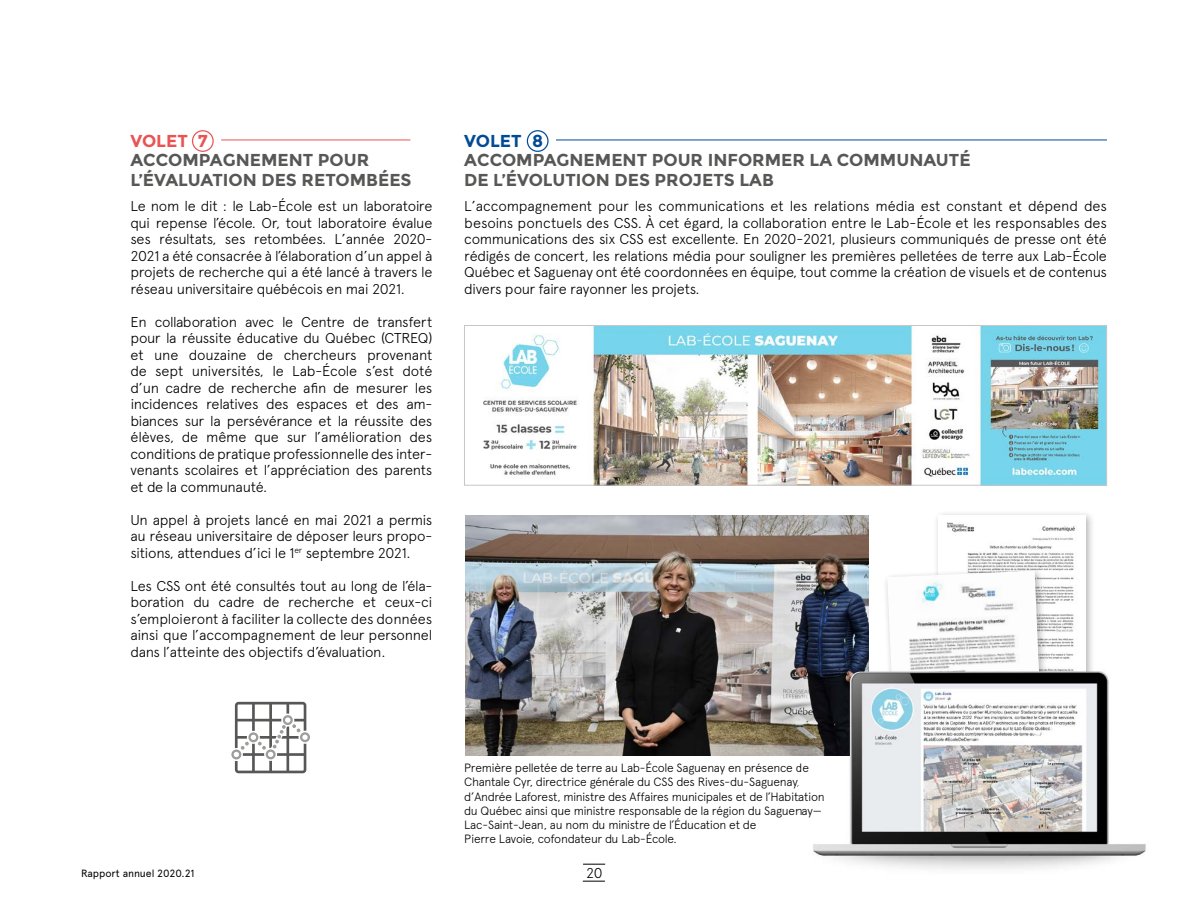
<style>
.page{position:relative;width:1188px;height:918px;background:#fff}
.page>*{position:absolute;margin:0;border:0;box-sizing:border-box;transform-origin:0 0}
.t1{font:700 17.25px/19.5px "Montserrat";color:#575756}
.t2{font:700 17.25px "Montserrat";color:#ea5354}
.t3{font:700 17.25px "Montserrat";color:#004b96}
.t4{font:300 14.25px/16.5px "Apercu";letter-spacing:-.025em;color:#000;text-align:justify}
.t5{font:300 12px/14.2px "Apercu";letter-spacing:-.02em;color:#000}
.t6{font:10.5px "Apercu";letter-spacing:-.01em;color:#000}
</style>
<div class="page">
<svg style="left:583px;top:864px;width:22px;height:1px"></svg>
<svg style="left:583px;top:881px;width:22px;height:1px"></svg>
<img style="left:465px;top:515px;width:403px;height:241px">
<div style="left:192px;top:130px;width:22px;height:22px;border:1px solid #ea5354;border-radius:50%"></div>
<hr style="left:221px;top:140px;width:189px;height:1px;background:#ea5354">
<div style="left:527px;top:130px;width:22px;height:22px;border:1px solid #004b96;border-radius:50%"></div>
<hr style="left:556px;top:140px;width:551px;height:1px;background:#004b96">
<div style="left:933px;top:510px;width:163px;height:199px;background:#000;opacity:.3"></div>
<div style="left:938px;top:515px;width:148px;height:184px;background:#fff"></div>
<img style="left:946px;top:522px;width:129px;height:125px">
<div style="left:883px;top:566px;width:169px;height:205px;background:#000;opacity:.3"></div>
<img style="left:887px;top:571px;width:156px;height:81px">
<svg style="left:231px;top:702px;width:79px;height:71px"></svg>
<img style="left:483px;top:327px;width:622px;height:157px">
<div style="left:464px;top:325px;width:643px;height:161px;border:1px solid #c6c6c6"></div>
<img style="left:800px;top:652px;width:346px;height:217px">
<p class="t2" style="left:130px;top:130px;width:59px">VOLET</p>
<p class="t1" style="left:130px;top:151px;width:283px">ACCOMPAGNEMENT POUR<br>L’ÉVALUATION DES RETOMBÉES</p>
<p class="t4" style="left:130px;top:198px;width:304px">Le nom le dit : le Lab-École est un laboratoire qui repense l’école. Or, tout laboratoire évalue ses résultats, ses retombées. L’année 2020- 2021 a été consacrée à l’élaboration d’un appel à projets de recherche qui a été lancé à travers le réseau universitaire québécois en mai 2021.</p>
<p class="t4" style="left:130px;top:313px;width:304px">En collaboration avec le Centre de transfert pour la réussite éducative du Québec (CTREQ) et une douzaine de chercheurs provenant de sept universités, le Lab-École s’est doté d’un cadre de recherche afin de mesurer les incidences relatives des espaces et des am&shy;biances sur la persévérance et la réussite des élèves, de même que sur l’amélioration des conditions de pratique professionnelle des inter&shy;venants scolaires et l’appréciation des parents et de la communauté.</p>
<p class="t4" style="left:130px;top:511px;width:304px">Un appel à projets lancé en mai 2021 a permis au réseau universitaire de déposer leurs propo&shy;sitions, attendues d’ici le 1<sup>er</sup> septembre 2021.</p>
<p class="t4" style="left:130px;top:577px;width:304px">Les CSS ont été consultés tout au long de l’éla&shy;boration du cadre de recherche et ceux-ci s’emploieront à faciliter la collecte des données ainsi que l’accompagnement de leur personnel dans l’atteinte des objectifs d’évaluation.</p>
<p class="t3" style="left:464px;top:130px;width:59px">VOLET</p>
<p class="t1" style="left:464px;top:151px;width:508px">ACCOMPAGNEMENT POUR INFORMER LA COMMUNAUTÉ<br>DE L’ÉVOLUTION DES PROJETS LAB</p>
<p class="t4" style="left:464px;top:198px;width:644px">L’accompagnement pour les communications et les relations média est constant et dépend des besoins ponctuels des CSS. À cet égard, la collaboration entre le Lab-École et les responsables des communications des six CSS est excellente. En 2020-2021, plusieurs communiqués de presse ont été rédigés de concert, les relations média pour souligner les premières pelletées de terre aux Lab-École Québec et Saguenay ont été coordonnées en équipe, tout comme la création de visuels et de contenus divers pour faire rayonner les projets.</p>
<p class="t2" style="left:198px;top:131px;width:11px">7</p>
<p class="t3" style="left:532px;top:131px;width:13px">8</p>
<p class="t5" style="left:464px;top:761px;width:362px">Première pelletée de terre au Lab-École Saguenay en présence de Chantale Cyr, directrice générale du CSS des Rives-du-Saguenay, d’Andrée Laforest, ministre des Affaires municipales et de l’Habitation du Québec ainsi que ministre responsable de la région du Saguenay— Lac-Saint-Jean, au nom du ministre de l’Éducation et de<br>Pierre Lavoie, cofondateur du Lab-École.</p>
<p class="t6" style="left:81px;top:867px;width:115px">Rapport annuel 2020.21</p>
<p class="t4" style="left:586px;top:864px;width:18px">20</p>
</div>
